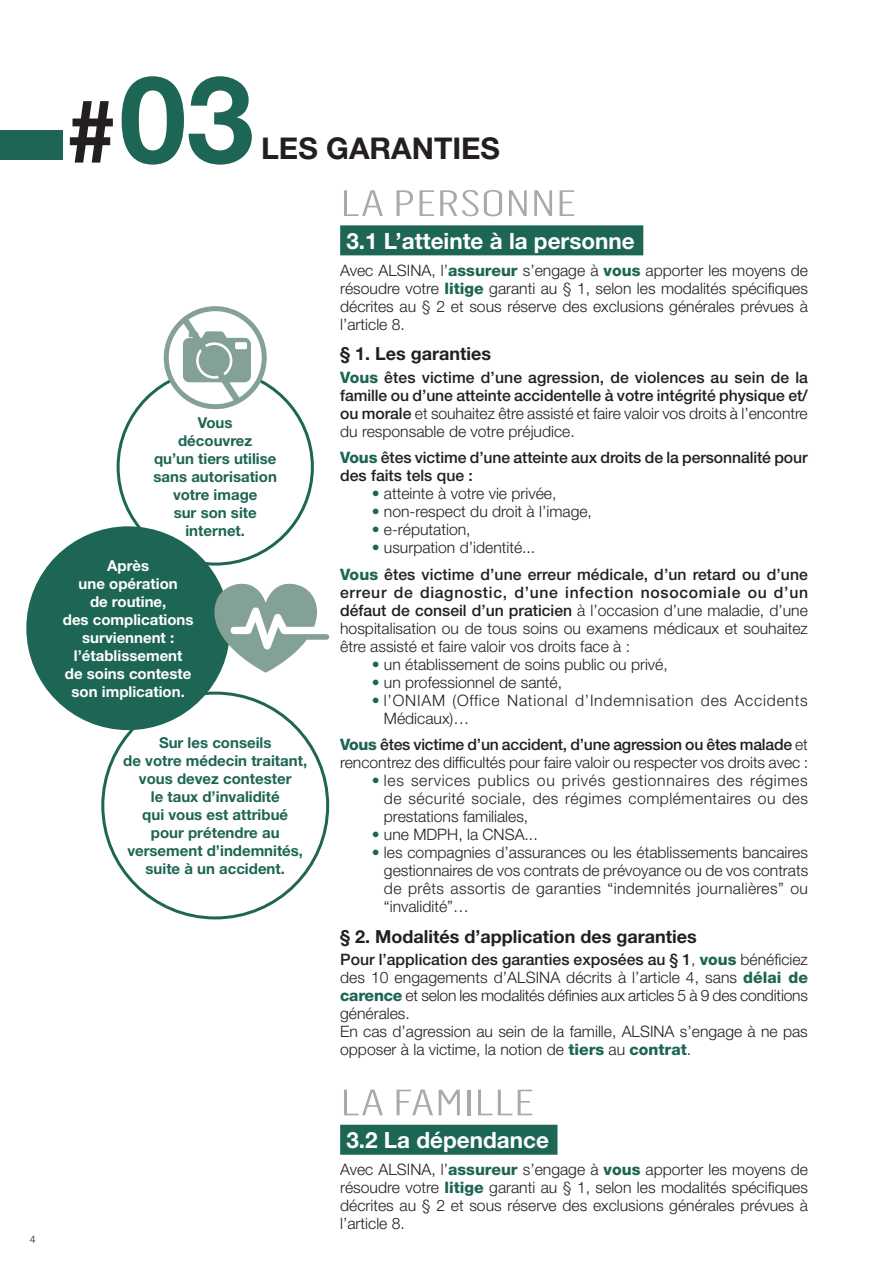
<style>
.page{position:relative;width:893px;height:1263px;background:#fff}
.page>*{position:absolute;margin:0;border:0;box-sizing:border-box;transform-origin:0 0}
.t1{font:700 121.35px "Helvetica Neue";color:#1d6554}
.t2{font:700 87.75px "Helvetica Neue";color:#231f20}
.t3{font:300 36px "Flama Condensed";color:#a8a9ad;scale:1.6 1}
.t4{font:700 30px "Helvetica Neue";color:#231f20}
.t5{font:700 22.5px "Helvetica Neue";color:#fff}
.t6{font:700 18px "Helvetica Neue";color:#231f20}
.t7{font:300 15.75px/18px "Helvetica Neue";color:#231f20;text-align:justify}
.t8{font:500 15.75px/18px "Helvetica Neue";letter-spacing:-.005em;color:#231f20;text-align:justify}
.t9{font:300 15.75px/18px "Helvetica Neue";letter-spacing:.05em;color:#231f20}
.t10{font:700 15px/18px "Helvetica Neue";color:#1d6554;text-align:center}
.t11{font:700 15px/18px "Helvetica Neue";color:#fff;text-align:center}
.t12{font:300 10.5px "Helvetica Neue";color:#231f20}
.s1{font-weight:800;color:#1d6554}
.s2{font-weight:300}
.s3{color:#1d6554}
.s4{font-weight:500}
</style>
<div class="page">
<div style="left:0;top:131px;width:62px;height:29px;background:#1d6554"></div>
<div style="left:26px;top:526px;width:204px;height:204px;background:#1d6554;border-radius:50%"></div>
<div style="left:340px;top:225px;width:303px;height:30px;background:#1d6554"></div>
<div style="left:340px;top:1125px;width:217px;height:30px;background:#1d6554"></div>
<svg style="left:214px;top:580px;width:115px;height:93px"></svg>
<svg style="left:164px;top:306px;width:103px;height:103px"></svg>
<div style="left:199px;top:345px;width:31px;height:31px;background:#83a197;border-radius:50%"></div>
<div style="left:189px;top:332px;width:9px;height:5px;background:#83a197"></div>
<p class="t12" style="left:30px;top:1232px;width:7px">4</p>
<p class="t2" style="left:67px;top:77px;width:50px">#</p>
<p class="t1" style="left:119px;top:45px;width:136px">03</p>
<p class="t4" style="left:261px;top:130px;width:240px">LES GARANTIES</p>
<p class="t10" style="left:154px;top:413px;width:125px">Vous<br>découvrez<br>qu’un tiers utilise sans autorisation votre image<br>sur son site internet.</p>
<p class="t11" style="left:79px;top:556px;width:101px">Après<br>une opération</p>
<p class="t11" style="left:90px;top:592px;width:78px">de routine,</p>
<p class="t11" style="left:63px;top:610px;width:132px">des complications</p>
<p class="t11" style="left:82px;top:628px;width:93px">surviennent :</p>
<p class="t11" style="left:65px;top:646px;width:128px">l’établissement de soins conteste son implication.</p>
<p class="t10" style="left:159px;top:734px;width:114px">Sur les conseils</p>
<p class="t10" style="left:123px;top:752px;width:185px">de votre médecin traitant, vous devez contester<br>le taux d’invalidité<br>qui vous est attribué<br>pour prétendre au versement d’indemnités, suite à un accident.</p>
<p class="t3" style="left:340px;top:181px;width:149px">LA PERSONNE</p>
<p class="t5" style="left:346px;top:227px;width:290px">3.1 L’atteinte à la personne</p>
<p class="t7" style="left:340px;top:261px;width:469px">Avec ALSINA, l’<span class="s1">assureur</span> s’engage à <span class="s1">vous</span> apporter les moyens de résoudre votre <span class="s1">litige</span> garanti au § 1, selon les modalités spécifiques décrites au § 2 et sous réserve des exclusions générales prévues à l’article 8.</p>
<p class="t6" style="left:340px;top:343px;width:153px">§ 1. Les garanties</p>
<p class="t8" style="left:340px;top:368px;width:469px"><span class="s1">Vous</span> êtes victime d’une agression, de violences au sein de la famille ou d’une atteinte accidentelle à votre intégrité physique et/ ou morale <span class="s2">et souhaitez être assisté et faire valoir vos droits à l’encontre du responsable de votre préjudice.</span></p>
<p class="t8" style="left:340px;top:448px;width:469px"><span class="s1">Vous</span> êtes victime d’une atteinte aux droits de la personnalité pour des faits tels que :</p>
<p class="t7" style="left:372px;top:484px;width:186px"><span class="s3">•</span> atteinte à votre vie privée,</p>
<p class="t7" style="left:372px;top:502px;width:222px"><span class="s3">•</span> non-respect du droit à l’image,</p>
<p class="t7" style="left:372px;top:520px;width:100px"><span class="s3">•</span> e-réputation,</p>
<p class="t7" style="left:372px;top:538px;width:165px"><span class="s3">•</span> usurpation d’identité...</p>
<p class="t8" style="left:340px;top:565px;width:469px"><span class="s1">Vous</span> êtes victime d’une erreur médicale, d’un retard ou d’une erreur de diagnostic, d’une infection nosocomiale ou d’un défaut de conseil d’un praticien <span class="s2">à l’occasion d’une maladie, d’une hospitalisation ou de tous soins ou examens médicaux et souhaitez être assisté et faire valoir vos droits face à :</span></p>
<p class="t7" style="left:372px;top:655px;width:298px"><span class="s3">•</span> un établissement de soins public ou privé,</p>
<p class="t7" style="left:372px;top:673px;width:192px"><span class="s3">•</span> un professionnel de santé,</p>
<p class="t9" style="left:384px;top:691px;width:425px;text-indent:-12px"><span class="s3">•</span> l’ONIAM (Office National d’Indemnisation des Accidents<br>Médicaux)…</p>
<p class="t7" style="left:340px;top:735px;width:469px"><span class="s1">Vous</span> <span class="s4">êtes victime d’un accident, d’une agression ou êtes malade</span> et rencontrez des difficultés pour faire valoir ou respecter vos droits avec :</p>
<p class="t7" style="left:384px;top:771px;width:426px;text-indent:-12px"><span class="s3">•</span> les services publics ou privés gestionnaires des régimes de sécurité sociale, des régimes complémentaires ou des prestations familiales,</p>
<p class="t7" style="left:372px;top:825px;width:168px"><span class="s3">•</span> une MDPH, la CNSA...</p>
<p class="t7" style="left:384px;top:843px;width:426px;text-indent:-12px"><span class="s3">•</span> les compagnies d’assurances ou les établissements bancaires gestionnaires de vos contrats de prévoyance ou de vos contrats de prêts assortis de garanties “indemnités journalières” ou “invalidité”…</p>
<p class="t6" style="left:340px;top:925px;width:358px">§ 2. Modalités d’application des garanties</p>
<p class="t7" style="left:340px;top:950px;width:469px"><span class="s4">Pour l’application des garanties exposées au § 1</span>, <span class="s1">vous</span> bénéficiez des 10 engagements d’ALSINA décrits à l’article 4, sans <span class="s1">délai de carence</span> et selon les modalités définies aux articles 5 à 9 des conditions générales.</p>
<p class="t7" style="left:340px;top:1022px;width:469px">En cas d’agression au sein de la famille, ALSINA s’engage à ne pas opposer à la victime, la notion de <span class="s1">tiers</span> au <span class="s1">contrat</span>.</p>
<p class="t3" style="left:340px;top:1080px;width:123px">LA FAMILLE</p>
<p class="t5" style="left:346px;top:1126px;width:204px">3.2 La dépendance</p>
<p class="t7" style="left:340px;top:1160px;width:469px">Avec ALSINA, l’<span class="s1">assureur</span> s’engage à <span class="s1">vous</span> apporter les moyens de résoudre votre <span class="s1">litige</span> garanti au § 1, selon les modalités spécifiques décrites au § 2 et sous réserve des exclusions générales prévues à l’article 8.</p>
</div>
